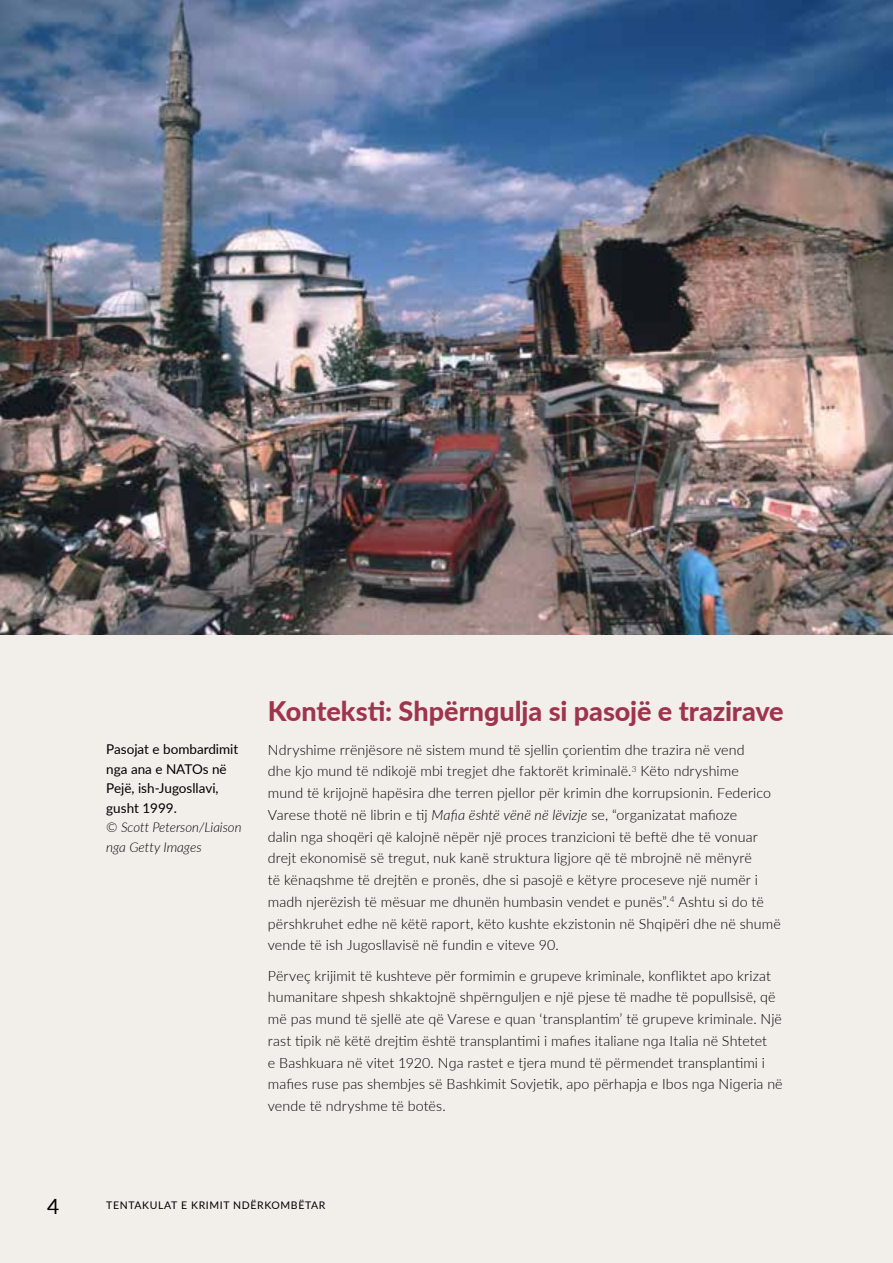
<style>
.page{position:relative;width:893px;height:1263px;background:#f2eeea}
.page>*{position:absolute;margin:0;border:0;box-sizing:border-box;transform-origin:0 0}
.t1{font:800 27px "Lato";letter-spacing:-.005em;color:#9f344d}
.t2{font:21px "Lato";color:#000}
.t3{font:300 14.25px/21.8px "Lato";letter-spacing:.005em;color:#000}
.t4{font:13.5px/19.5px "Lato";color:#000}
.t5{font:italic 300 13.5px/19.5px "Lato";color:#000}
.t6{font:10.5px "Lato";letter-spacing:.06em;color:#000}
.s1{font-style:italic}
</style>
<div class="page">
<img style="left:0;top:0;width:893px;height:634px">
<p class="t4" style="left:106px;top:739px;width:134px">Pasojat e bombardimit nga ana e NATOs në<br>Pejë, ish-Jugosllavi, gusht 1999.</p>
<p class="t5" style="left:106px;top:817px;width:137px">© Scott Peterson/Liaison nga Getty Images</p>
<h1 class="t1" style="left:268px;top:692px;width:517px">Konteksti: Shpërngulja si pasojë e trazirave</h1>
<p class="t3" style="left:268px;top:738px;width:514px">Ndryshime rrënjësore në sistem mund të sjellin çorientim dhe trazira në vend<br>dhe kjo mund të ndikojë mbi tregjet dhe faktorët kriminalë.<sup>3</sup> Këto ndryshime<br>mund të krijojnë hapësira dhe terren pjellor për krimin dhe korrupsionin. Federico Varese thotë në librin e tij <span class="s1">Mafia është vënë në lëvizje</span> se, “organizatat mafioze<br>dalin nga shoqëri që kalojnë nëpër një proces tranzicioni të beftë dhe të vonuar drejt ekonomisë së tregut, nuk kanë struktura ligjore që të mbrojnë në mënyrë<br>të kënaqshme të drejtën e pronës, dhe si pasojë e këtyre proceseve një numër i madh njerëzish të mësuar me dhunën humbasin vendet e punës”.<sup>4</sup> Ashtu si do të përshkruhet edhe në këtë raport, këto kushte ekzistonin në Shqipëri dhe në shumë vende të ish Jugosllavisë në fundin e viteve 90.</p>
<p class="t3" style="left:268px;top:964px;width:516px">Përveç krijimit të kushteve për formimin e grupeve kriminale, konfliktet apo krizat humanitare shpesh shkaktojnë shpërnguljen e një pjese të madhe të popullsisë, që më pas mund të sjellë ate që Varese e quan ‘transplantim’ të grupeve kriminale. Një rast tipik në këtë drejtim është transplantimi i mafies italiane nga Italia në Shtetet<br>e Bashkuara në vitet 1920. Nga rastet e tjera mund të përmendet transplantimi i mafies ruse pas shembjes së Bashkimit Sovjetik, apo përhapja e Ibos nga Nigeria në vende të ndryshme të botës.</p>
<h2 class="t2" style="left:47px;top:1191px;width:14px">4</h2>
<p class="t6" style="left:106px;top:1197px;width:221px">TENTAKULAT E KRIMIT NDËRKOMBËTAR</p>
</div>
